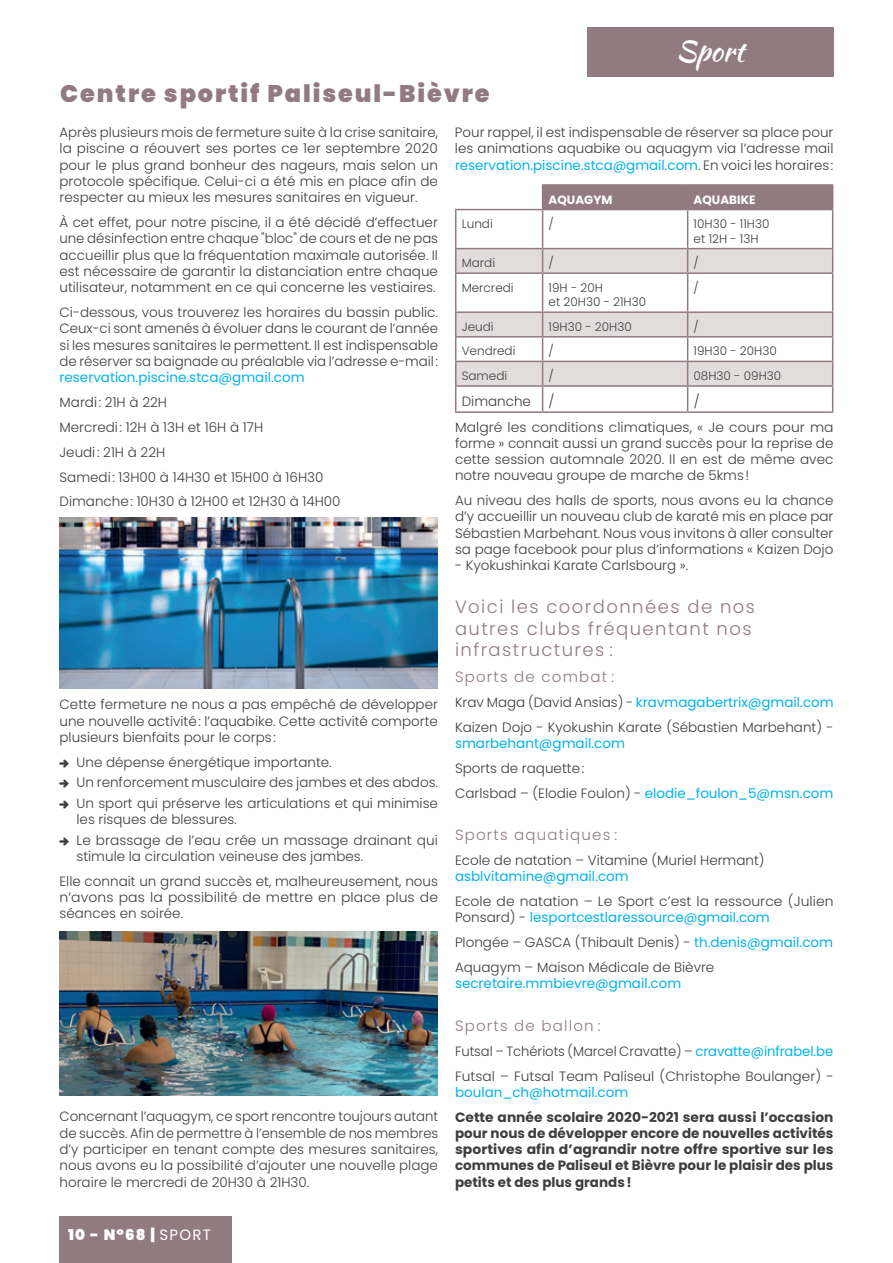
<style>
.page{position:relative;width:893px;height:1263px;background:#fff}
.page>*{position:absolute;margin:0;border:0;box-sizing:border-box;transform-origin:0 0}
.t1{font:28.5px "Kaushan Script";color:#fff}
.t2{font:900 24px "Poppins";letter-spacing:.08em;color:#917b81}
.t3{font:300 18px/21.6px "Poppins";letter-spacing:.08em;color:#917b81}
.t4{font:300 15px "Poppins";letter-spacing:.08em;color:#917b81}
.t5{font:900 15px "Poppins";color:#fff}
.t6{font:300 13.5px/16.4px "Poppins";color:#3e3e3f}
.t7{font:700 13.5px/16.2px "Poppins";color:#3e3e3f;text-align:justify}
.t8{font:13.5px "Poppins";color:#00b3ef}
.t9{font:300 13.5px/16.4px "Poppins";color:#3e3e3f;scale:1.04 1}
.t10{font:300 12px/14.4px "Poppins";color:#3e3e3f}
.t11{font:700 12px "Poppins";color:#fff}
.s1{font-weight:400}
.s2{font-weight:400;color:#00b3ef}
</style>
<div class="page">
<div style="left:60px;top:1216px;width:172px;height:47px;background:#917b81"></div>
<div style="left:587px;top:27px;width:246px;height:50px;background:#917b81"></div>
<svg style="left:456px;top:249px;width:376px;height:136px;fill:#e3dcdd"></svg>
<hr style="left:542px;top:184px;width:146px;height:2px;background:#917b81">
<hr style="left:688px;top:184px;width:145px;height:2px;background:#917b81">
<div style="left:542px;top:185px;width:291px;height:24px;background:#917b81"></div>
<hr style="left:455px;top:209px;width:88px;height:1px;background:#917b81">
<hr style="left:455px;top:210px;width:1px;height:38px;background:#917b81">
<hr style="left:543px;top:209px;width:145px;height:1px;background:#917b81">
<hr style="left:542px;top:210px;width:1px;height:38px;background:#917b81">
<hr style="left:688px;top:209px;width:145px;height:1px;background:#917b81">
<hr style="left:687px;top:210px;width:1px;height:38px;background:#917b81">
<hr style="left:832px;top:210px;width:1px;height:38px;background:#917b81">
<hr style="left:455px;top:248px;width:88px;height:1px;background:#917b81">
<svg style="left:455px;top:249px;width:1px;height:23px"></svg>
<hr style="left:543px;top:248px;width:145px;height:1px;background:#917b81">
<svg style="left:542px;top:249px;width:1px;height:23px"></svg>
<hr style="left:688px;top:248px;width:145px;height:1px;background:#917b81">
<svg style="left:687px;top:249px;width:1px;height:23px"></svg>
<svg style="left:832px;top:249px;width:1px;height:23px"></svg>
<hr style="left:455px;top:272px;width:88px;height:2px;background:#917b81">
<hr style="left:455px;top:274px;width:1px;height:37px;background:#917b81">
<hr style="left:543px;top:272px;width:145px;height:2px;background:#917b81">
<hr style="left:542px;top:274px;width:1px;height:37px;background:#917b81">
<hr style="left:688px;top:272px;width:145px;height:2px;background:#917b81">
<hr style="left:687px;top:274px;width:1px;height:37px;background:#917b81">
<hr style="left:832px;top:274px;width:1px;height:37px;background:#917b81">
<hr style="left:455px;top:311px;width:88px;height:2px;background:#917b81">
<hr style="left:543px;top:311px;width:145px;height:2px;background:#917b81">
<hr style="left:688px;top:311px;width:145px;height:2px;background:#917b81">
<hr style="left:455px;top:336px;width:88px;height:2px;background:#917b81">
<hr style="left:543px;top:336px;width:145px;height:2px;background:#917b81">
<hr style="left:688px;top:336px;width:145px;height:2px;background:#917b81">
<hr style="left:455px;top:361px;width:88px;height:1px;background:#917b81">
<hr style="left:543px;top:361px;width:145px;height:1px;background:#917b81">
<hr style="left:688px;top:361px;width:145px;height:1px;background:#917b81">
<hr style="left:455px;top:385px;width:88px;height:2px;background:#917b81">
<svg style="left:455px;top:313px;width:1px;height:98px"></svg>
<hr style="left:543px;top:385px;width:145px;height:2px;background:#917b81">
<svg style="left:542px;top:313px;width:1px;height:98px"></svg>
<hr style="left:688px;top:385px;width:145px;height:2px;background:#917b81">
<svg style="left:687px;top:313px;width:1px;height:98px"></svg>
<svg style="left:832px;top:313px;width:1px;height:98px"></svg>
<hr style="left:455px;top:411px;width:88px;height:2px;background:#917b81">
<hr style="left:543px;top:411px;width:145px;height:2px;background:#917b81">
<hr style="left:688px;top:411px;width:145px;height:2px;background:#917b81">
<img style="left:60px;top:931px;width:378px;height:164px">
<img style="left:60px;top:517px;width:378px;height:172px">
<h2 class="t2" style="left:60px;top:79px;width:431px">Centre sportif Paliseul-Bièvre</h2>
<h1 class="t1" style="left:676px;top:31px;width:70px">Sport</h1>
<p class="t6" style="left:60px;top:124px;width:380px;text-align:justify">Après plusieurs mois de fermeture suite à la crise sanitaire, la piscine a réouvert ses portes ce 1er septembre 2020 pour le plus grand bonheur des nageurs, mais selon un protocole spécifique. Celui-ci a été mis en place afin de respecter au mieux les mesures sanitaires en vigueur.</p>
<p class="t6" style="left:60px;top:214px;width:380px;text-align:justify">À cet effet, pour notre piscine, il a été décidé d’effectuer une désinfection entre chaque "bloc" de cours et de ne pas accueillir plus que la fréquentation maximale autorisée. Il est nécessaire de garantir la distanciation entre chaque utilisateur, notamment en ce qui concerne les vestiaires.</p>
<p class="t6" style="left:60px;top:304px;width:380px;text-align:justify">Ci-dessous, vous trouverez les horaires du bassin public.<br>Ceux-ci sont amenés à évoluer dans le courant de l’année si les mesures sanitaires le permettent. Il est indispensable de réserver sa baignade au préalable via l’adresse e-mail :</p>
<p class="t8" style="left:60px;top:370px;width:247px">reservation.piscine.stca@gmail.com</p>
<p class="t6" style="left:60px;top:390px;width:282px;line-height:24.8px">Mardi : 21H à 22H<br>Mercredi : 12H à 13H et 16H à 17H<br>Jeudi : 21H à 22H<br>Samedi : 13H00 à 14H30 et 15H00 à 16H30<br>Dimanche: 10H30 à 12H00 et 12H30 à 14H00</p>
<p class="t6" style="left:60px;top:696px;width:380px;text-align:justify">Cette fermeture ne nous a pas empêché de développer une nouvelle activité: l’aquabike. Cette activité comporte plusieurs bienfaits pour le corps:</p>
<p class="t6" style="left:77px;top:752px;width:363px;line-height:20.5px">Une dépense énergétique importante.<br>Un renforcement musculaire des jambes et des abdos.<br>Un sport qui préserve les articulations et qui minimise</p>
<p class="t6" style="left:77px;top:809px;width:363px;line-height:20.5px">les risques de blessures.<br>Le brassage de l’eau crée un massage drainant qui</p>
<p class="t6" style="left:60px;top:844px;width:380px;line-height:24.8px;text-indent:17px">stimule la circulation veineuse des jambes.<br>Elle connait un grand succès et, malheureusement, nous</p>
<p class="t9" style="left:60px;top:889px;width:366px">n’avons pas la possibilité de mettre en place plus de séances en soirée.</p>
<p class="t6" style="left:60px;top:1108px;width:380px;text-align:justify">Concernant l’aquagym, ce sport rencontre toujours autant de succès. Afin de permettre à l’ensemble de nos membres d’y participer en tenant compte des mesures sanitaires, nous avons eu la possibilité d’ajouter une nouvelle plage horaire le mercredi de 20H30 à 21H30.</p>
<p class="t5" style="left:68px;top:1226px;width:144px">10 - N°68 | <span class="s1">SPORT</span></p>
<p class="t6" style="left:455px;top:124px;width:380px;text-align:justify">Pour rappel, il est indispensable de réserver sa place pour les animations aquabike ou aquagym via l’adresse mail <span class="s2">reservation.piscine.stca@gmail.com</span>. En voici les horaires :</p>
<p class="t11" style="left:549px;top:192px;width:65px">AQUAGYM</p>
<p class="t11" style="left:694px;top:192px;width:63px">AQUABIKE</p>
<p class="t10" style="left:462px;top:217px;width:33px">Lundi</p>
<p class="t10" style="left:549px;top:217px;width:7px">/</p>
<p class="t10" style="left:694px;top:217px;width:77px">10H30 - 11H30 et 12H - 13H</p>
<p class="t10" style="left:462px;top:256px;width:35px">Mardi</p>
<p class="t10" style="left:549px;top:256px;width:7px">/</p>
<p class="t10" style="left:694px;top:256px;width:7px">/</p>
<p class="t10" style="left:462px;top:280px;width:53px">Mercredi</p>
<p class="t10" style="left:549px;top:280px;width:99px">19H - 20H<br>et 20H30 - 21H30</p>
<p class="t10" style="left:694px;top:280px;width:7px">/</p>
<p class="t10" style="left:462px;top:319px;width:33px">Jeudi</p>
<p class="t10" style="left:549px;top:319px;width:85px">19H30 - 20H30</p>
<p class="t10" style="left:694px;top:319px;width:7px">/</p>
<p class="t10" style="left:462px;top:344px;width:55px">Vendredi</p>
<p class="t10" style="left:548px;top:344px;width:7px">/</p>
<p class="t10" style="left:694px;top:344px;width:85px">19H30 - 20H30</p>
<p class="t10" style="left:462px;top:369px;width:47px">Samedi</p>
<p class="t10" style="left:548px;top:369px;width:7px">/</p>
<p class="t10" style="left:694px;top:369px;width:89px">08H30 - 09H30</p>
<p class="t6" style="left:462px;top:393px;width:71px">Dimanche</p>
<p class="t6" style="left:549px;top:393px;width:7px">/</p>
<p class="t6" style="left:455px;top:389px;width:380px;line-height:25.5px;text-indent:239px">/<br>Malgré les conditions climatiques, « Je cours pour ma</p>
<p class="t6" style="left:455px;top:435px;width:380px;text-align:justify">forme » connait aussi un grand succès pour la reprise de cette session automnale 2020. Il en est de même avec notre nouveau groupe de marche de 5kms!</p>
<p class="t6" style="left:455px;top:492px;width:380px;text-align:justify">Au niveau des halls de sports, nous avons eu la chance d’y accueillir un nouveau club de karaté mis en place par Sébastien Marbehant. Nous vous invitons à aller consulter sa page facebook pour plus d’informations « Kaizen Dojo</p>
<p class="t6" style="left:455px;top:557px;width:235px">- Kyokushinkai Karate Carlsbourg ».</p>
<h3 class="t3" style="left:455px;top:596px;width:302px">Voici les coordonnées de nos autres clubs fréquentant nos infrastructures :</h3>
<p class="t4" style="left:455px;top:668px;width:161px">Sports de combat :</p>
<p class="t6" style="left:455px;top:690px;width:380px;line-height:24.8px">Krav Maga (David Ansias) - <span class="s2">kravmagabertrix@gmail.com<br></span>Kaizen Dojo - Kyokushin Karate (Sébastien Marbehant) -</p>
<p class="t8" style="left:455px;top:735px;width:171px">smarbehant@gmail.com</p>
<p class="t6" style="left:455px;top:756px;width:380px;line-height:24.8px">Sports de raquette:<br>Carlsbad – (Elodie Foulon) - <span class="s2">elodie_foulon_5@msn.com</span></p>
<p class="t4" style="left:455px;top:826px;width:164px">Sports aquatiques :</p>
<p class="t6" style="left:455px;top:852px;width:311px">Ecole de natation – Vitamine (Muriel Hermant)</p>
<p class="t8" style="left:455px;top:869px;width:175px">asblvitamine@gmail.com</p>
<p class="t6" style="left:455px;top:893px;width:380px">Ecole de natation – Le Sport c’est la ressource (Julien<br>Ponsard) - <span class="s2">lesportcestlaressource@gmail.com</span></p>
<p class="t6" style="left:455px;top:930px;width:380px;line-height:24.8px">Plongée – GASCA (Thibault Denis) - <span class="s2">th.denis@gmail.com<br></span>Aquagym – Maison Médicale de Bièvre</p>
<p class="t8" style="left:455px;top:976px;width:228px">secretaire.mmbievre@gmail.com</p>
<p class="t4" style="left:455px;top:1017px;width:147px">Sports de ballon :</p>
<p class="t6" style="left:455px;top:1039px;width:380px;line-height:24.8px">Futsal – Tchériots (Marcel Cravatte) – <span class="s2">cravatte@infrabel.be<br></span>Futsal – Futsal Team Paliseul (Christophe Boulanger) -</p>
<p class="t8" style="left:455px;top:1084px;width:175px">boulan_ch@hotmail.com</p>
<p class="t7" style="left:455px;top:1109px;width:380px">Cette année scolaire 2020-2021 sera aussi l’occasion pour nous de développer encore de nouvelles activités sportives afin d’agrandir notre offre sportive sur les communes de Paliseul et Bièvre pour le plaisir des plus petits et des plus grands!</p>
</div>
